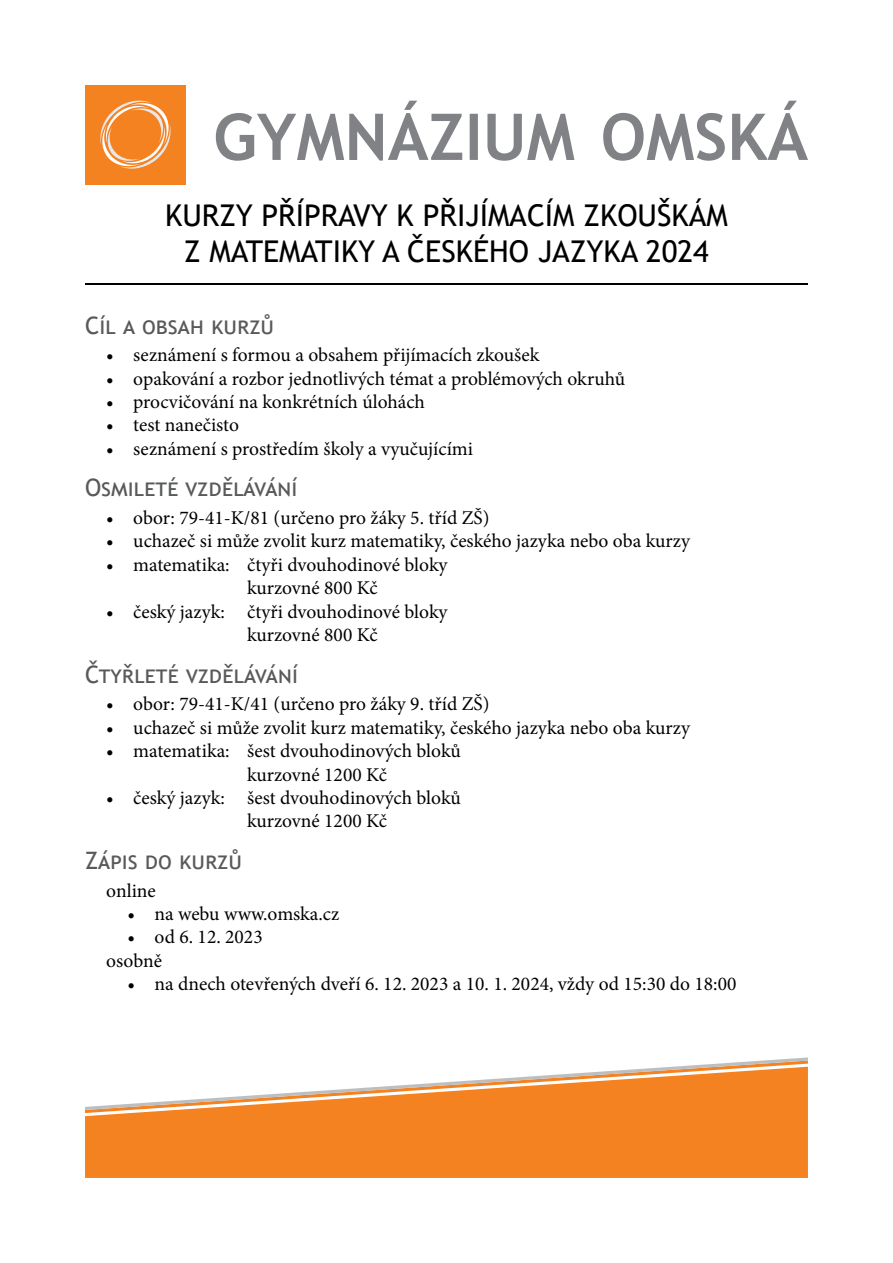
<style>
.page{position:relative;width:893px;height:1263px;background:#fff}
.page>*{position:absolute;margin:0;border:0;box-sizing:border-box;transform-origin:0 0}
.t1{font:30px/36px "Trebuchet MS";color:#000;text-align:center}
.t2{font:24px "Trebuchet MS";color:#58595b}
.t3{font:19.5px/23.4px "Minion Pro";color:#000}
</style>
<div class="page">
<div style="left:85px;top:1113px;width:723px;height:65px;background:#f58220"></div>
<svg style="left:85px;top:1057px;width:723px;height:56px"></svg>
<div style="left:85px;top:85px;width:101px;height:100px;background:#f58220"></div>
<svg style="left:100px;top:100px;width:71px;height:69px"></svg>
<svg style="left:216px;top:101px;width:358px;height:60px"></svg>
<svg style="left:603px;top:101px;width:205px;height:60px"></svg>
<hr style="left:85px;top:283px;width:723px;height:2px;background:#000">
<h1 class="t1" style="left:165px;top:197px;width:564px">KURZY PŘÍPRAVY K PŘIJÍMACÍM ZKOUŠKÁM<br>Z MATEMATIKY A ČESKÉHO JAZYKA 2024</h1>
<p class="t2" style="left:85px;top:310px;width:191px">Cíl a obsah kurzů</p>
<p class="t3" style="left:106px;top:343px;width:435px">• seznámení s formou a obsahem přijímacích zkoušek</p>
<p class="t3" style="left:106px;top:367px;width:520px">• opakování a rozbor jednotlivých témat a problémových okruhů</p>
<p class="t3" style="left:106px;top:390px;width:320px">• procvičování na konkrétních úlohách</p>
<p class="t3" style="left:106px;top:414px;width:134px">• test nanečisto</p>
<p class="t3" style="left:106px;top:437px;width:368px">• seznámení s prostředím školy a vyučujícími</p>
<p class="t2" style="left:85px;top:473px;width:214px">Osmileté vzdělávání</p>
<p class="t3" style="left:106px;top:506px;width:385px">• obor: 79-41-K/81 (určeno pro žáky 5. tříd ZŠ)</p>
<p class="t3" style="left:106px;top:530px;width:585px">• uchazeč si může zvolit kurz matematiky, českého jazyka nebo oba kurzy</p>
<p class="t3" style="left:247px;top:553px;width:202px;text-indent:-141px">• matematika: čtyři dvouhodinové bloky kurzovné 800 Kč</p>
<p class="t3" style="left:247px;top:600px;width:202px;text-indent:-141px">• český jazyk: čtyři dvouhodinové bloky kurzovné 800 Kč</p>
<p class="t2" style="left:85px;top:659px;width:214px">Čtyřleté vzdělávání</p>
<p class="t3" style="left:106px;top:692px;width:385px">• obor: 79-41-K/41 (určeno pro žáky 9. tříd ZŠ)</p>
<p class="t3" style="left:106px;top:716px;width:585px">• uchazeč si může zvolit kurz matematiky, českého jazyka nebo oba kurzy</p>
<p class="t3" style="left:247px;top:739px;width:215px;text-indent:-141px">• matematika: šest dvouhodinových bloků kurzovné 1200 Kč</p>
<p class="t3" style="left:247px;top:786px;width:215px;text-indent:-141px">• český jazyk: šest dvouhodinových bloků kurzovné 1200 Kč</p>
<p class="t2" style="left:85px;top:845px;width:158px">Zápis do kurzů</p>
<p class="t3" style="left:106px;top:879px;width:51px">online</p>
<p class="t3" style="left:128px;top:902px;width:213px">• na webu www.omska.cz</p>
<p class="t3" style="left:106px;top:925px;width:158px;text-indent:21px">• od 6. 12. 2023 osobně</p>
<p class="t3" style="left:128px;top:972px;width:610px">• na dnech otevřených dveří 6. 12. 2023 a 10. 1. 2024, vždy od 15:30 do 18:00</p>
</div>
